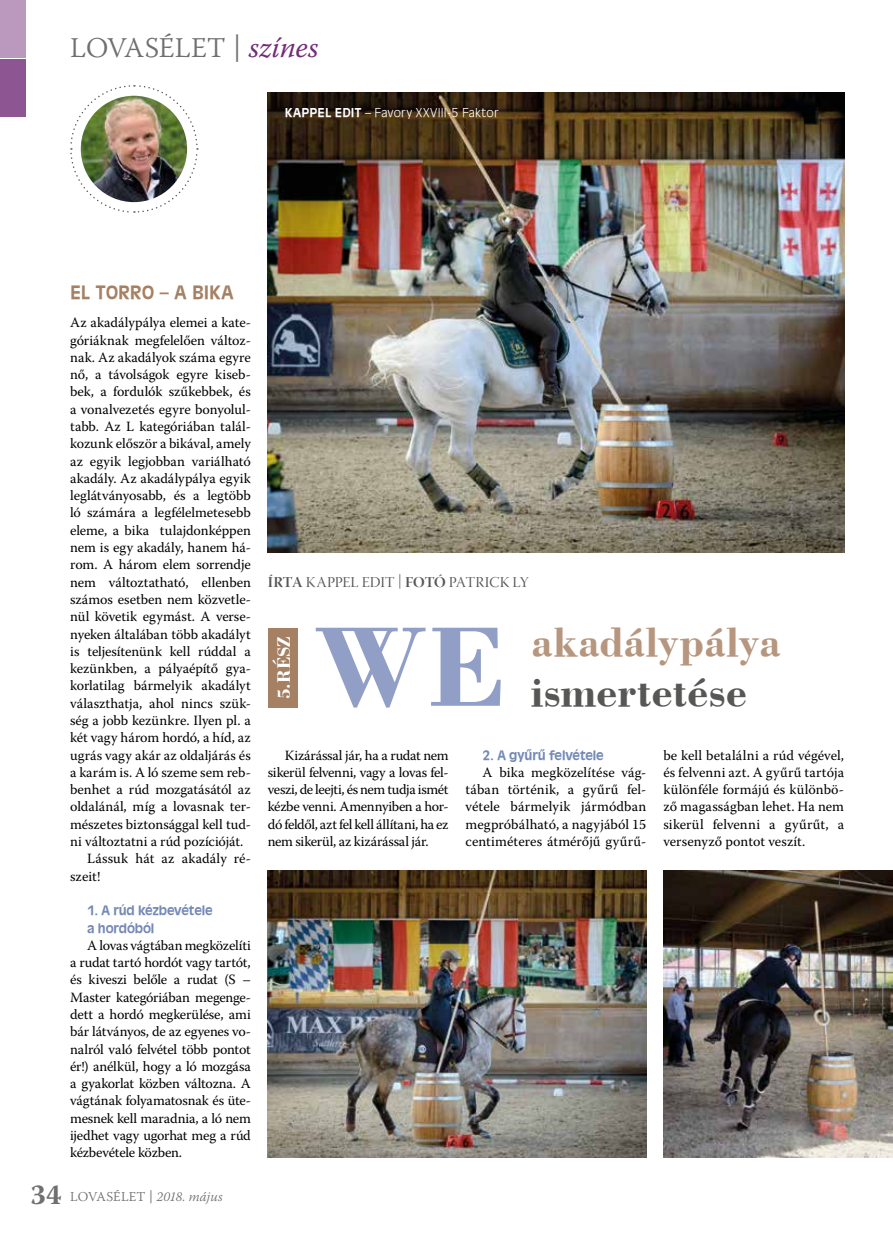
<style>
.page{position:relative;width:893px;height:1234px;background:#fff}
.page>*{position:absolute;margin:0;border:0;box-sizing:border-box;transform-origin:0 0}
.t1{font:120px "Bodoni PFL Bold";color:#919fc6}
.t2{font:43.5px "Bodoni PFL Bold";letter-spacing:.005em;color:#b6967e}
.t3{font:43.5px "Bodoni PFL Bold";letter-spacing:.005em;color:#575756}
.t4{font:300 28.5px "Warnock Pro";color:#706f6f}
.t5{font:18.9px "Bodoni PFL Bold";color:#fff}
.t6{font:18px "Incised 901 PFL Bold";letter-spacing:-.005em;color:#a58063}
.t7{font:15px "Warnock Pro Disp";letter-spacing:.015em;color:#575756}
.t8{font:14.1px/17.2px "Warnock Pro";letter-spacing:-.005em;color:#000;text-align:justify}
.t9{font:italic 300 13.35px "Warnock Pro";letter-spacing:.005em;color:#706f6f}
.t10{font:12.75px/17.2px "Incised 901 PFL Bold";letter-spacing:-.015em;color:#7489b7}
.t11{font:12px "Incised 901 Lt PFL Normal";letter-spacing:.015em;color:#fff}
.s1{font-weight:400;font-style:italic;font-size:29.25px;color:#722b78}
.s2{font-family:"Incised 901 PFL Bold"}
.s3{font-weight:700;font-style:normal;font-size:28.5px}
.s4{font-style:normal;font-size:13.5px}
.s5{font-weight:400;font-style:normal;font-size:13.5px}
.s6{font-family:"Warnock Pro Bold Disp"}
.s7{font-size:18px}
</style>
<div class="page">
<div style="left:268px;top:627px;width:30px;height:80px;background:#a58063"></div>
<svg style="left:70px;top:85px;width:128px;height:128px"></svg>
<img style="left:81px;top:96px;width:106px;height:106px;border-radius:53px">
<div style="left:0;top:60px;width:26px;height:57px;background:#8e5593"></div>
<div style="left:0;top:0;width:26px;height:57px;background:#bb99be"></div>
<img style="left:268px;top:92px;width:576px;height:460px">
<img style="left:268px;top:870px;width:378px;height:287px">
<img style="left:663px;top:870px;width:230px;height:287px">
<h3 class="t4" style="left:70px;top:31px;width:250px">LOVASÉLET | <span class="s1">színes</span></h3>
<p class="t11" style="left:285px;top:105px;width:215px"><span class="s2">Kappel Edit</span> – Favory XXVIII-5 Faktor</p>
<p class="t6" style="left:70px;top:281px;width:165px">El Torro – a bika</p>
<p class="t8" style="left:70px;top:313px;width:182px">Az akadálypálya elemei a kate-</p>
<p class="t8" style="left:70px;top:331px;width:182px">góriáknak megfelelően változ-</p>
<p class="t8" style="left:70px;top:348px;width:182px">nak. Az akadályok száma egyre</p>
<p class="t8" style="left:70px;top:365px;width:182px">nő, a távolságok egyre kiseb-</p>
<p class="t8" style="left:70px;top:383px;width:182px">bek, a fordulók szűkebbek, és</p>
<p class="t8" style="left:70px;top:400px;width:182px">a vonalvezetés egyre bonyolul-</p>
<p class="t8" style="left:70px;top:417px;width:182px">tabb. Az L kategóriában talál-</p>
<p class="t8" style="left:70px;top:434px;width:182px">kozunk először a bikával, amely</p>
<p class="t8" style="left:70px;top:452px;width:182px">az egyik legjobban variálható</p>
<p class="t8" style="left:70px;top:469px;width:182px">akadály. Az akadálypálya egyik</p>
<p class="t8" style="left:70px;top:486px;width:182px">leglátványosabb, és a legtöbb</p>
<p class="t8" style="left:70px;top:504px;width:182px">ló számára a legfélelmetesebb</p>
<p class="t8" style="left:70px;top:521px;width:182px">eleme, a bika tulajdonképpen</p>
<p class="t8" style="left:70px;top:538px;width:182px">nem is egy akadály, hanem há-</p>
<p class="t8" style="left:70px;top:555px;width:182px">rom. A három elem sorrendje</p>
<p class="t8" style="left:70px;top:573px;width:182px">nem változtatható, ellenben</p>
<p class="t8" style="left:70px;top:590px;width:182px">számos esetben nem közvetle-</p>
<p class="t8" style="left:70px;top:607px;width:182px">nül követik egymást. A verse-</p>
<p class="t8" style="left:70px;top:625px;width:182px">nyeken általában több akadályt</p>
<p class="t8" style="left:70px;top:642px;width:182px">is teljesítenünk kell rúddal a</p>
<p class="t8" style="left:70px;top:659px;width:182px">kezünkben, a pályaépítő gya-</p>
<p class="t8" style="left:70px;top:676px;width:182px">korlatilag bármelyik akadályt</p>
<p class="t8" style="left:70px;top:694px;width:182px">választhatja, ahol nincs szük-</p>
<p class="t8" style="left:70px;top:711px;width:182px">ség a jobb kezünkre. Ilyen pl. a</p>
<p class="t8" style="left:70px;top:728px;width:182px">két vagy három hordó, a híd, az</p>
<p class="t8" style="left:70px;top:746px;width:182px">ugrás vagy akár az oldaljárás és</p>
<p class="t8" style="left:70px;top:763px;width:182px">a karám is. A ló szeme sem reb-</p>
<p class="t8" style="left:70px;top:780px;width:182px">benhet a rúd mozgatásától az</p>
<p class="t8" style="left:70px;top:797px;width:182px">oldalánál, míg a lovasnak ter-</p>
<p class="t8" style="left:70px;top:815px;width:182px">mészetes biztonsággal kell tud-</p>
<p class="t8" style="left:70px;top:832px;width:175px">ni változtatni a rúd pozícióját.</p>
<p class="t8" style="left:87px;top:849px;width:165px">Lássuk hát az akadály ré-</p>
<p class="t8" style="left:70px;top:866px;width:32px">szeit!</p>
<p class="t10" style="left:87px;top:901px;width:127px">1. A rúd kézbevétele a hordóból</p>
<p class="t8" style="left:70px;top:936px;width:182px;text-indent:17px">A lovas vágtában megközelíti a rudat tartó hordót vagy tartót, és kiveszi belőle a rudat (S – Master kategóriában megenge&shy;dett a hordó megkerülése, ami bár látványos, de az egyenes vo&shy;nalról való felvétel több pontot ér!) anélkül, hogy a ló mozgása a gyakorlat közben változna. A vágtának folyamatosnak és üte&shy;mesnek kell maradnia, a ló nem ijedhet vagy ugorhat meg a rúd kézbevétele közben.</p>
<p class="t9" style="left:31px;top:1187px;width:194px"><span class="s3">34</span> <span class="s4">LOVASÉLET</span> <span class="s5">|</span> 2018. május</p>
<p class="t7" style="left:268px;top:573px;width:262px"><span class="s6">ÍRTA</span> KAPPEL EDIT | <span class="s6">FOTÓ</span> PATRICK LY</p>
<h3 class="t5" style="left:272px;top:699px;width:64px;rotate:-90deg"><span class="s7">5.</span> rész</h3>
<h1 class="t1" style="left:315px;top:592px;width:193px">WE</h1>
<h2 class="t2" style="left:531px;top:615px;width:251px">akadálypálya</h2>
<h2 class="t3" style="left:531px;top:664px;width:217px">ismertetése</h2>
<p class="t8" style="left:268px;top:746px;width:182px;text-indent:17px">Kizárással jár, ha a rudat nem sikerül felvenni, vagy a lovas fel&shy;veszi, de leejti, és nem tudja ismét kézbe venni. Amennyiben a hor&shy;dó feldől, azt fel kell állítani, ha ez nem sikerül, az kizárással jár.</p>
<p class="t10" style="left:483px;top:746px;width:123px">2. A gyűrű felvétele</p>
<p class="t8" style="left:466px;top:763px;width:182px;text-indent:17px">A bika megközelítése vág&shy;tában történik, a gyűrű fel&shy;vétele bármelyik jármódban megpróbálható, a nagyjából 15 centiméteres átmérőjű gyűrű-</p>
<p class="t8" style="left:663px;top:746px;width:182px">be kell betalálni a rúd végével, és felvenni azt. A gyűrű tartója különféle formájú és különbö&shy;ző magasságban lehet. Ha nem sikerül felvenni a gyűrűt, a versenyző pontot veszít.</p>
</div>
